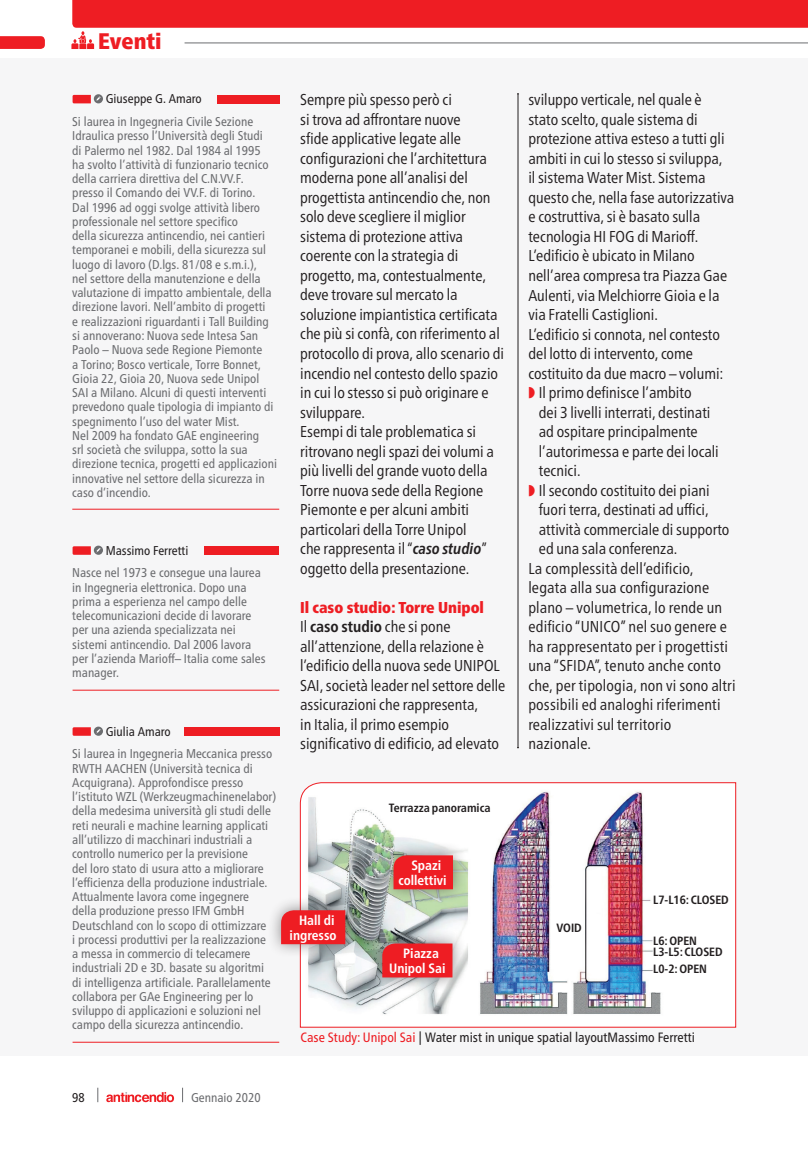
<style>
.page{position:relative;width:808px;height:1149px;background:#fff}
.page>*{position:absolute;margin:0;border:0;box-sizing:border-box;transform-origin:0 0}
.t1{font:900 condensed 22.5px "Frutiger Neue LT Pro";color:#ee1d23}
.t2{font:condensed 15.75px/19.5px "Frutiger Neue LT Pro";color:#231f20}
.t3{font:condensed 13.5px "Frutiger Neue LT Pro";color:#231f20}
.t4{font:700 condensed 13.5px/15px "Frutiger Neue LT Pro";color:#fff;text-align:center}
.t5{font:condensed 12.75px/14.2px "Frutiger Neue LT Pro";color:#6c6d70}
.t6{font:condensed 12.75px "Frutiger Neue LT Pro";color:#231f20}
.t7{font:700 condensed 12px/11.6px "Frutiger Neue LT Pro";color:#231f20}
.s1{font-weight:700;font-style:italic}
.s2{font-weight:900;color:#ee1d23}
.s3{font-weight:700}
.s4{color:#ee1d23}
</style>
<div class="page">
<div style="left:0;top:58px;width:808px;height:998px;background:#f6f6f7"></div>
<svg style="left:0;top:36px;width:45px;height:13px"></svg>
<svg style="left:98px;top:1087px;width:1px;height:14px"></svg>
<svg style="left:182px;top:1087px;width:1px;height:14px"></svg>
<svg style="left:106px;top:1092px;width:68px;height:9px"></svg>
<svg style="left:71px;top:0;width:737px;height:49px"></svg>
<hr style="left:185px;top:43px;width:623px;height:1px;background:#6c6d70">
<hr style="left:518px;top:94px;width:1px;height:653px;background:#231f20">
<div style="left:217px;top:95px;width:62px;height:8px;background:#ee1d23"></div>
<svg style="left:73px;top:94px;width:30px;height:9px"></svg>
<hr style="left:72px;top:508px;width:207px;height:1px;background:#ee1d23">
<div style="left:204px;top:546px;width:75px;height:8px;background:#ee1d23"></div>
<svg style="left:73px;top:545px;width:30px;height:9px"></svg>
<hr style="left:73px;top:689px;width:206px;height:1px;background:#ee1d23">
<div style="left:184px;top:727px;width:95px;height:8px;background:#ee1d23"></div>
<svg style="left:73px;top:726px;width:30px;height:9px"></svg>
<hr style="left:73px;top:1041px;width:206px;height:1px;background:#ee1d23">
<img style="left:300px;top:782px;width:436px;height:245px">
<div style="left:379px;top:840px;width:88px;height:63px;background:#231f20;opacity:.5"></div>
<div style="left:393px;top:855px;width:60px;height:34px;background:#ee1d23"></div>
<div style="left:267px;top:895px;width:92px;height:62px;background:#231f20;opacity:.5"></div>
<div style="left:281px;top:910px;width:64px;height:33px;background:#ee1d23"></div>
<div style="left:368px;top:928px;width:99px;height:63px;background:#231f20;opacity:.5"></div>
<div style="left:382px;top:943px;width:70px;height:34px;background:#ee1d23"></div>
<h1 class="t1" style="left:98px;top:28px;width:65px">Eventi</h1>
<p class="t6" style="left:106px;top:91px;width:97px">Giuseppe G. Amaro</p>
<p class="t5" style="left:72px;top:114px;width:206px">Si laurea in Ingegneria Civile Sezione Idraulica presso l’Università degli Studi<br>di Palermo nel 1982. Dal 1984 al 1995<br>ha svolto l’attività di funzionario tecnico della carriera direttiva del C.N.VV.F. presso il Comando dei VV.F. di Torino.<br>Dal 1996 ad oggi svolge attività libero professionale nel settore specifico<br>della sicurezza antincendio, nei cantieri temporanei e mobili, della sicurezza sul luogo di lavoro (D.lgs. 81/08 e s.m.i.),<br>nel settore della manutenzione e della valutazione di impatto ambientale, della direzione lavori. Nell’ambito di progetti<br>e realizzazioni riguardanti i Tall Building si annoverano: Nuova sede Intesa San Paolo – Nuova sede Regione Piemonte<br>a Torino; Bosco verticale, Torre Bonnet, Gioia 22, Gioia 20, Nuova sede Unipol SAI a Milano. Alcuni di questi interventi prevedono quale tipologia di impianto di spegnimento l’uso del water Mist.<br>Nel 2009 ha fondato GAE engineering<br>srl società che sviluppa, sotto la sua direzione tecnica, progetti ed applicazioni innovative nel settore della sicurezza in caso d’incendio.</p>
<p class="t6" style="left:106px;top:542px;width:84px">Massimo Ferretti</p>
<p class="t5" style="left:72px;top:565px;width:195px">Nasce nel 1973 e consegue una laurea in Ingegneria elettronica. Dopo una prima a esperienza nel campo delle telecomunicazioni decide di lavorare per una azienda specializzata nei sistemi antincendio. Dal 2006 lavora per l’azienda Marioff– Italia come sales manager.</p>
<p class="t6" style="left:106px;top:723px;width:66px">Giulia Amaro</p>
<p class="t5" style="left:72px;top:746px;width:205px">Si laurea in Ingegneria Meccanica presso RWTH AACHEN (Università tecnica di Acquigrana). Approfondisce presso l’istituto WZL (Werkzeugmachinenelabor) della medesima università gli studi delle reti neurali e machine learning applicati all’utilizzo di macchinari industriali a controllo numerico per la previsione<br>del loro stato di usura atto a migliorare l’efficienza della produzione industriale.<br>Attualmente lavora come ingegnere della produzione presso IFM GmbH Deutschland con lo scopo di ottimizzare<br>i processi produttivi per la realizzazione<br>a messa in commercio di telecamere industriali 2D e 3D. basate su algoritmi di intelligenza artificiale. Parallelamente collabora per GAe Engineering per lo sviluppo di applicazioni e soluzioni nel campo della sicurezza antincendio.</p>
<p class="t2" style="left:300px;top:90px;width:205px">Sempre più spesso però ci<br>si trova ad affrontare nuove<br>sfide applicative legate alle configurazioni che l’architettura moderna pone all’analisi del progettista antincendio che, non solo deve scegliere il miglior sistema di protezione attiva coerente con la strategia di progetto, ma, contestualmente, deve trovare sul mercato la soluzione impiantistica certificata che più si confà, con riferimento al protocollo di prova, allo scenario di incendio nel contesto dello spazio in cui lo stesso si può originare e sviluppare.<br>Esempi di tale problematica si ritrovano negli spazi dei volumi a più livelli del grande vuoto della<br>Torre nuova sede della Regione<br>Piemonte e per alcuni ambiti particolari della Torre Unipol<br>che rappresenta il “<span class="s1">caso studio</span>” oggetto della presentazione.</p>
<p class="t2" style="left:300px;top:597px;width:207px"><span class="s2">Il caso studio: Torre Unipol<br></span>Il <span class="s3">caso studio</span> che si pone all’attenzione, della relazione è l’edificio della nuova sede UNIPOL<br>SAI, società leader nel settore delle assicurazioni che rappresenta,<br>in Italia, il primo esempio significativo di edificio, ad elevato</p>
<p class="t7" style="left:389px;top:802px;width:103px">Terrazza panoramica</p>
<p class="t4" style="left:290px;top:912px;width:48px">Hall di ingresso</p>
<p class="t4" style="left:398px;top:857px;width:50px">Spazi collettivi</p>
<p class="t4" style="left:389px;top:945px;width:58px">Piazza<br>Unipol Sai</p>
<p class="t2" style="left:528px;top:90px;width:175px">sviluppo verticale, nel quale è</p>
<p class="t2" style="left:528px;top:109px;width:171px">stato scelto, quale sistema di</p>
<p class="t2" style="left:528px;top:129px;width:198px">protezione attiva esteso a tutti gli</p>
<p class="t2" style="left:528px;top:148px;width:196px">ambiti in cui lo stesso si sviluppa,</p>
<p class="t2" style="left:528px;top:168px;width:179px">il sistema Water Mist. Sistema</p>
<p class="t2" style="left:528px;top:187px;width:207px">questo che, nella fase autorizzativa</p>
<p class="t2" style="left:528px;top:207px;width:173px">e costruttiva, si è basato sulla</p>
<p class="t2" style="left:528px;top:226px;width:171px">tecnologia HI FOG di Marioff.</p>
<p class="t2" style="left:528px;top:246px;width:168px">L’edificio è ubicato in Milano</p>
<p class="t2" style="left:528px;top:265px;width:200px">nell’area compresa tra Piazza Gae</p>
<p class="t2" style="left:528px;top:285px;width:193px">Aulenti, via Melchiorre Gioia e la</p>
<p class="t2" style="left:528px;top:304px;width:131px">via Fratelli Castiglioni.</p>
<p class="t2" style="left:528px;top:324px;width:193px">L’edificio si connota, nel contesto</p>
<p class="t2" style="left:528px;top:343px;width:166px">del lotto di intervento, come</p>
<p class="t2" style="left:528px;top:363px;width:197px">costituito da due macro – volumi:</p>
<p class="t2" style="left:528px;top:382px;width:165px"><span class="s4">◗</span> Il primo definisce l’ambito</p>
<p class="t2" style="left:539px;top:402px;width:173px">dei 3 livelli interrati, destinati</p>
<p class="t2" style="left:539px;top:421px;width:161px">ad ospitare principalmente</p>
<p class="t2" style="left:539px;top:441px;width:182px">l’autorimessa e parte dei locali</p>
<p class="t2" style="left:539px;top:460px;width:43px">tecnici.</p>
<p class="t2" style="left:528px;top:480px;width:183px"><span class="s4">◗</span> Il secondo costituito dei piani</p>
<p class="t2" style="left:539px;top:499px;width:171px">fuori terra, destinati ad uffici,</p>
<p class="t2" style="left:539px;top:519px;width:192px">attività commerciale di supporto</p>
<p class="t2" style="left:539px;top:538px;width:140px">ed una sala conferenza.</p>
<p class="t2" style="left:528px;top:558px;width:167px">La complessità dell’edificio,</p>
<p class="t2" style="left:528px;top:577px;width:182px">legata alla sua configurazione</p>
<p class="t2" style="left:528px;top:597px;width:195px">plano – volumetrica, lo rende un</p>
<p class="t2" style="left:528px;top:616px;width:200px">edificio “UNICO” nel suo genere e</p>
<p class="t2" style="left:528px;top:636px;width:201px">ha rappresentato per i progettisti</p>
<p class="t2" style="left:528px;top:655px;width:194px">una “SFIDA”, tenuto anche conto</p>
<p class="t2" style="left:528px;top:675px;width:209px">che, per tipologia, non vi sono altri</p>
<p class="t2" style="left:528px;top:694px;width:194px">possibili ed analoghi riferimenti</p>
<p class="t2" style="left:528px;top:714px;width:144px">realizzativi sul territorio</p>
<p class="t2" style="left:528px;top:733px;width:64px">nazionale.</p>
<p class="t7" style="left:556px;top:921px;width:27px">VOID</p>
<p class="t7" style="left:653px;top:894px;width:77px">L7-L16: CLOSED</p>
<p class="t7" style="left:653px;top:934px;width:71px">L6: OPEN<br>L3-L5: CLOSED</p>
<p class="t7" style="left:653px;top:962px;width:55px">L0-2: OPEN</p>
<p class="t3" style="left:300px;top:1029px;width:396px"><span class="s4">Case Study: Unipol Sai</span> | Water mist in unique spatial layoutMassimo Ferretti</p>
<p class="t6" style="left:72px;top:1089px;width:14px">98</p>
<p class="t5" style="left:191px;top:1090px;width:71px">Gennaio 2020</p>
</div>
